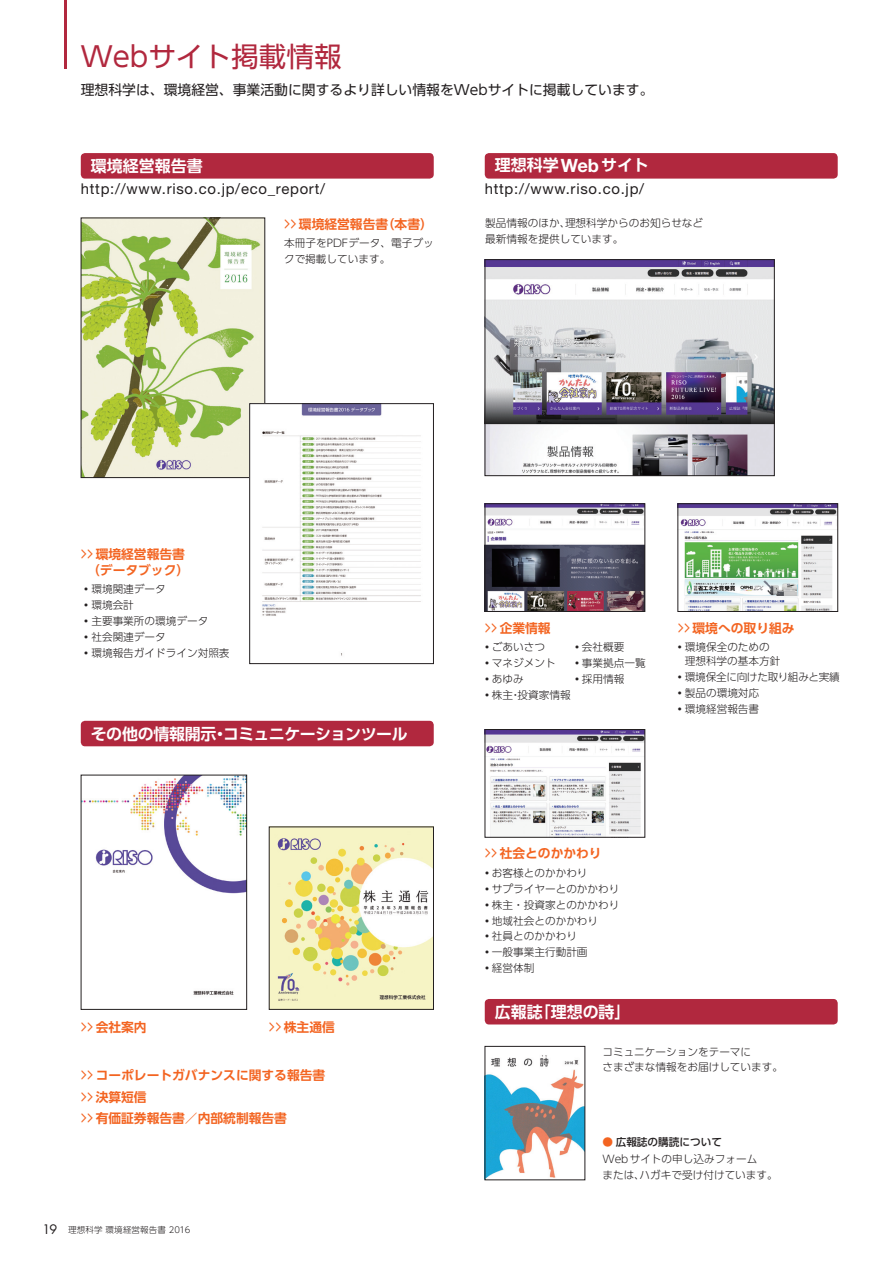
<style>
.page{position:relative;width:893px;height:1263px;background:#fff}
.page>*{position:absolute;margin:0;border:0;box-sizing:border-box;transform-origin:0 0}
.t1{font:27.6px "UD Shin Go Pro";color:#b1283e}
.t2{font:700 15.9px "UD Shin Go Pro De";letter-spacing:-.015em;color:#fff}
.t3{font:14.85px "Helvetica Neue LT Std";letter-spacing:.05em;color:#231f20}
.t4{font:13.8px "UD Shin Go Pro";color:#231f20}
.t5{font:700 12.75px/21.3px "UD Shin Go Pro De";color:#f36421;scale:.5 1}
.t6{font:300 10.65px/15.9px "UD Shin Go Pro";color:#231f20}
.t7{font:300 8.55px "UD Shin Go Pro";letter-spacing:.015em;color:#231f20}
.s1{font-family:"Helvetica Neue LT Std";font-size:18.3px}
.s2{font-family:"Futura Std";font-weight:400;font-size:12.75px}
.s3{font-weight:500;color:#f36421}
.s4{font-weight:500}
</style>
<div class="page">
<div style="left:81px;top:153px;width:353px;height:26px;background:#b1283e;border-radius:4px"></div>
<div style="left:485px;top:153px;width:353px;height:26px;background:#b1283e;border-radius:4px"></div>
<div style="left:81px;top:721px;width:353px;height:25px;background:#b1283e;border-radius:4px"></div>
<div style="left:485px;top:999px;width:353px;height:25px;background:#b1283e;border-radius:4px"></div>
<img style="left:487px;top:261px;width:285px;height:213px">
<div style="left:485px;top:259px;width:289px;height:217px;border:1px solid #231f20"></div>
<img style="left:487px;top:731px;width:156px;height:104px">
<div style="left:485px;top:729px;width:160px;height:108px;border:1px solid #231f20"></div>
<img style="left:487px;top:505px;width:156px;height:105px">
<div style="left:485px;top:503px;width:160px;height:109px;border:1px solid #231f20"></div>
<img style="left:680px;top:505px;width:156px;height:105px">
<div style="left:678px;top:503px;width:160px;height:109px;border:1px solid #231f20"></div>
<img style="left:83px;top:220px;width:180px;height:256px">
<img style="left:251px;top:405px;width:170px;height:251px">
<div style="left:249px;top:403px;width:185px;height:261px;border:1px solid #231f20"></div>
<img style="left:487px;top:1055px;width:96px;height:123px">
<img style="left:83px;top:777px;width:162px;height:218px">
<div style="left:81px;top:775px;width:166px;height:235px;border:1px solid #231f20"></div>
<img style="left:271px;top:829px;width:161px;height:179px">
<div style="left:269px;top:827px;width:165px;height:183px;border:1px solid #231f20"></div>
<hr style="left:65px;top:0;width:2px;height:69px;background:#b1283e">
<h1 class="t1" style="left:81px;top:34px;width:263px">Webサイト掲載情報</h1>
<p class="t4" style="left:81px;top:78px;width:574px">理想科学は、環境経営、事業活動に関するより詳しい情報をWebサイトに掲載しています。</p>
<h2 class="t2" style="left:91px;top:153px;width:113px">環境経営報告書</h2>
<h3 class="t3" style="left:81px;top:180px;width:246px">http://www.riso.co.jp/eco_report/</h3>
<p class="t5" style="left:284px;top:213px;width:299px">＞＞ 環境経営報告書（本書）</p>
<p class="t6" style="left:284px;top:235px;width:151px">本冊子をPDFデータ、電子ブックで掲載しています。</p>
<h2 class="t2" style="left:495px;top:152px;width:155px">理想科学<span class="s1">Web</span>サイト</h2>
<h3 class="t3" style="left:485px;top:180px;width:161px">http://www.riso.co.jp/</h3>
<p class="t6" style="left:485px;top:215px;width:219px">製品情報のほか、理想科学からのお知らせなど最新情報を提供しています。</p>
<p class="t5" style="left:81px;top:546px;width:218px;line-height:15.9px">＞＞ 環境経営報告書　（データブック）</p>
<p class="t6" style="left:81px;top:581px;width:150px">◦環境関連データ<br>◦環境会計<br>◦主要事業所の環境データ<br>◦社会関連データ<br>◦環境報告ガイドライン対照表</p>
<h2 class="t2" style="left:91px;top:721px;width:318px">その他の情報開示・コミュニケーションツール</h2>
<p class="t5" style="left:81px;top:1016px;width:133px">＞＞ 会社案内</p>
<p class="t5" style="left:269px;top:1016px;width:133px">＞＞ 株主通信</p>
<p class="t5" style="left:81px;top:1064px;width:490px">＞＞ コーポレートガバナンスに関する報告書＞＞ 決算短信<br>＞＞ 有価証券報告書／内部統制報告書</p>
<p class="t7" style="left:43px;top:1223px;width:149px"><span class="s2">19</span> 理想科学 環境経営報告書 2016</p>
<p class="t5" style="left:485px;top:617px;width:133px">＞＞ 企業情報</p>
<p class="t6" style="left:482px;top:638px;width:65px">◦ごあいさつ</p>
<p class="t6" style="left:572px;top:638px;width:54px">◦会社概要</p>
<p class="t6" style="left:482px;top:654px;width:75px">◦マネジメント</p>
<p class="t6" style="left:572px;top:654px;width:75px">◦事業拠点一覧</p>
<p class="t6" style="left:482px;top:670px;width:44px">◦あゆみ</p>
<p class="t6" style="left:572px;top:670px;width:54px">◦採用情報</p>
<p class="t6" style="left:482px;top:686px;width:91px">◦株主・投資家情報</p>
<p class="t5" style="left:678px;top:617px;width:235px">＞＞ 環境への取り組み</p>
<p class="t6" style="left:685px;top:639px;width:97px;line-height:13.8px;text-indent:-10px">◦環境保全のための理想科学の基本方針</p>
<p class="t6" style="left:675px;top:668px;width:167px">◦環境保全に向けた取り組みと実績◦製品の環境対応<br>◦環境経営報告書</p>
<p class="t5" style="left:485px;top:842px;width:235px">＞＞ 社会とのかかわり</p>
<p class="t6" style="left:482px;top:864px;width:139px">◦お客様とのかかわり<br>◦サプライヤーとのかかわり◦株主・投資家とのかかわり◦地域社会とのかかわり<br>◦社員とのかかわり<br>◦一般事業主行動計画<br>◦経営体制</p>
<h2 class="t2" style="left:495px;top:999px;width:137px">広報誌「理想の詩」</h2>
<p class="t6" style="left:602px;top:1043px;width:182px">コミュニケーションをテーマに<br>さまざまな情報をお届けしています。</p>
<p class="t6" style="left:602px;top:1133px;width:156px;line-height:17px"><span class="s3">●</span> <span class="s4">広報誌の購読について<br></span>Webサイトの申し込みフォーム</p>
<p class="t6" style="left:602px;top:1166px;width:177px">または、ハガキで受け付けています。</p>
</div>
